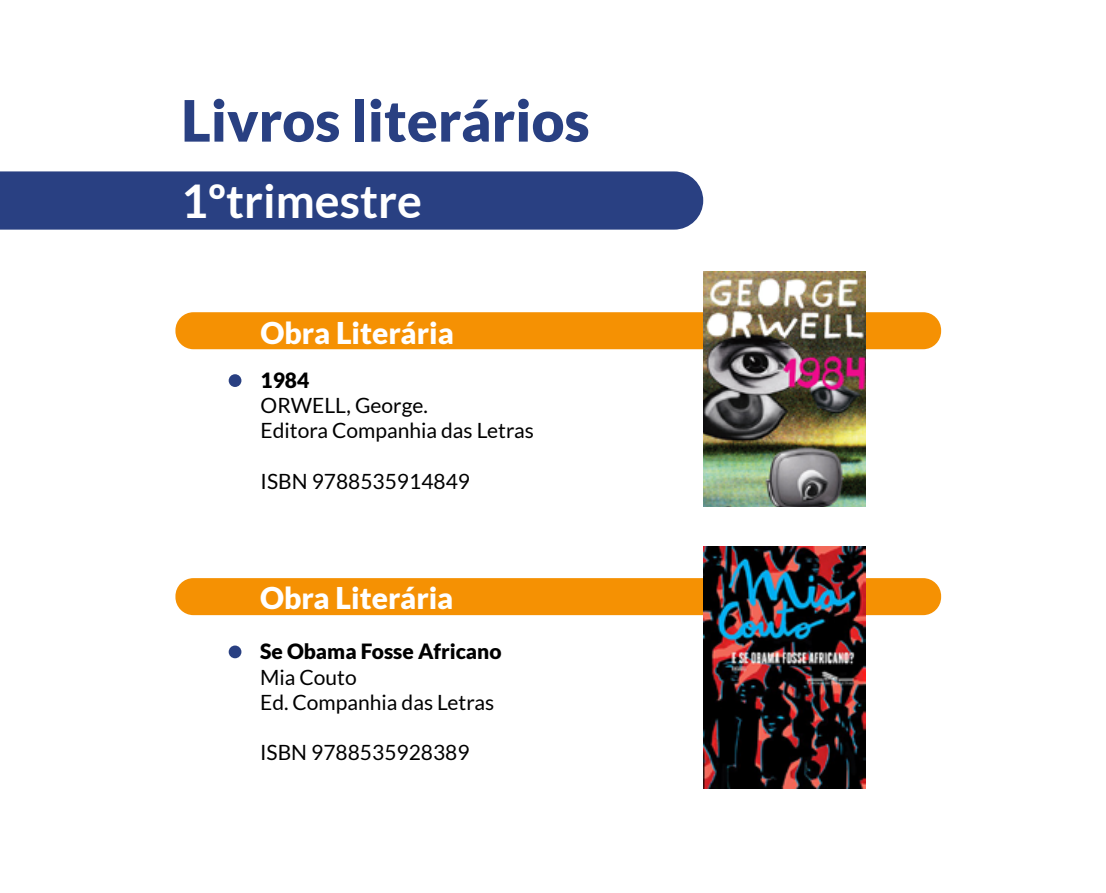
<style>
.page{position:relative;width:1106px;height:893px;background:#fff}
.page>*{position:absolute;margin:0;border:0;box-sizing:border-box;transform-origin:0 0}
.t1{font:900 57px "Lato";color:#294082}
.t2{font:700 46.5px "Lato";color:#fff}
.t3{font:900 30px "Lato";color:#fff}
.t4{font:21px/25.2px "Lato";color:#000}
.t5{font:900 21px "Lato";color:#000}
</style>
<div class="page">
<div style="left:175px;top:312px;width:766px;height:37px;background:#f59103;border-radius:18px"></div>
<div style="left:175px;top:578px;width:766px;height:37px;background:#f59103;border-radius:18px"></div>
<div style="left:229px;top:374px;width:12px;height:13px;background:#294082;border-radius:50%"></div>
<div style="left:229px;top:645px;width:12px;height:13px;background:#294082;border-radius:50%"></div>
<div style="left:0;top:171px;width:703px;height:59px;background:#294082"></div>
<img style="left:704px;top:547px;width:161px;height:242px">
<img style="left:703px;top:272px;width:162px;height:235px">
<h1 class="t1" style="left:181px;top:87px;width:410px">Livros literários</h1>
<h2 class="t2" style="left:181px;top:174px;width:242px">1ºtrimestre</h2>
<h3 class="t3" style="left:260px;top:315px;width:195px">Obra Literária</h3>
<p class="t5" style="left:260px;top:368px;width:50px">1984</p>
<p class="t4" style="left:260px;top:393px;width:275px">ORWELL, George.<br>Editora Companhia das Letras</p>
<p class="t4" style="left:260px;top:468px;width:211px">ISBN 9788535914849</p>
<h3 class="t3" style="left:260px;top:580px;width:195px">Obra Literária</h3>
<p class="t5" style="left:260px;top:639px;width:243px">Se Obama Fosse Africano</p>
<p class="t4" style="left:260px;top:664px;width:236px">Mia Couto<br>Ed. Companhia das Letras</p>
<p class="t4" style="left:260px;top:740px;width:211px">ISBN 9788535928389</p>
</div>
